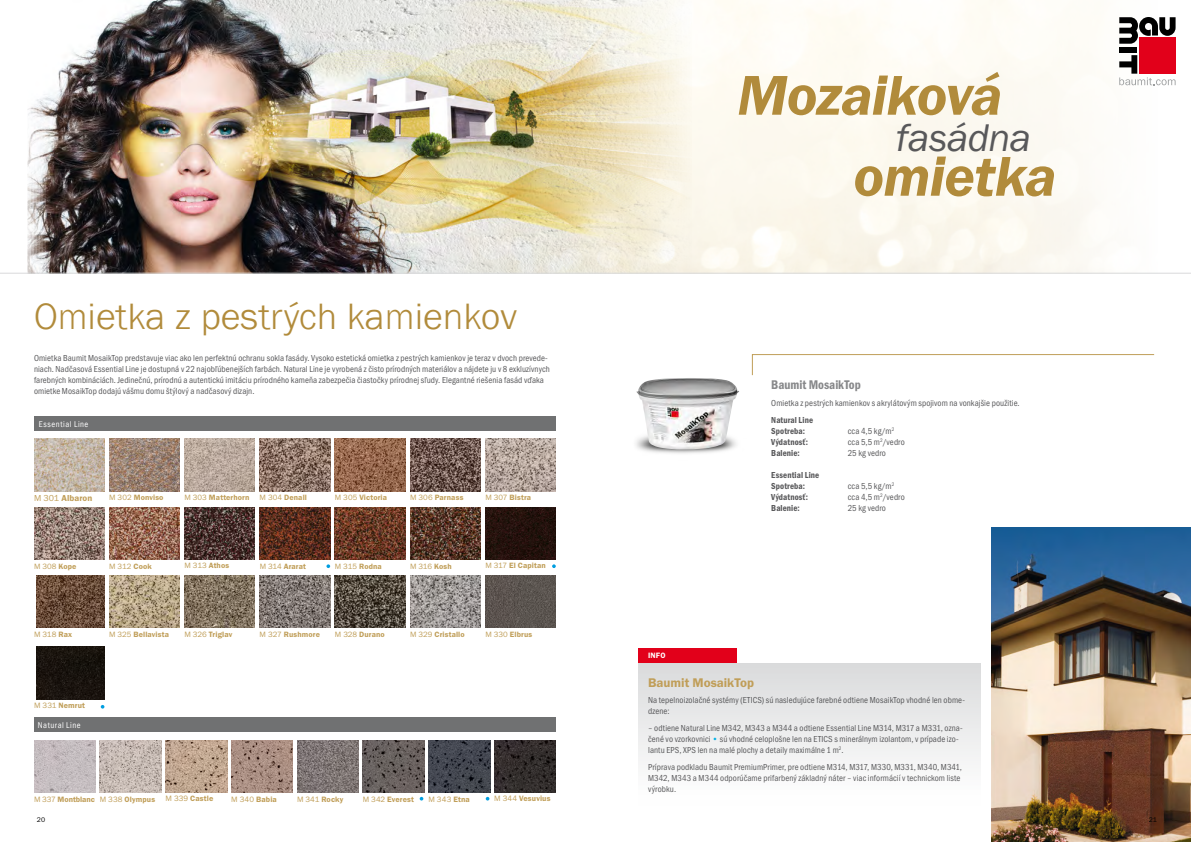
<style>
.page{position:relative;width:1191px;height:842px;background:#fff}
.page>*{position:absolute;margin:0;border:0;box-sizing:border-box;transform-origin:0 0}
.t1{font:58px "BM Franklin Gothic URW Dem Ita";letter-spacing:-.015em;color:#b18b3b}
.t2{font:40px "BM Franklin Gothic URW Boo Ita";letter-spacing:-.015em;color:#58585a}
.t3{font:300 38px "BM Franklin Gothic URW";color:#b18b3b}
.t4{font:13px "BM Franklin Gothic URW Dem";letter-spacing:-.005em;color:#c09e58}
.t5{font:13px "BM Franklin Gothic URW Con Dem";letter-spacing:-.005em;color:#87888a}
.t6{font:9px/11px "BM Franklin Gothic URW Con Boo";letter-spacing:.01em;color:#58585a}
.t7{font:9px/11px "BM Franklin Gothic URW Con Dem";letter-spacing:.01em;color:#58585a}
.t8{font:9px "BM Franklin Gothic URW Dem";letter-spacing:.01em;color:#c09e58}
.t9{font:8.7px "BM Franklin Gothic URW Con Boo";letter-spacing:.065em;color:#fff}
.t10{font:8px "BM Franklin Gothic URW Dem";letter-spacing:.015em;color:#c09e58}
.t11{font:8px "BM Franklin Gothic URW Boo";letter-spacing:.015em;color:#c09e58}
.t12{font:8px "BM Franklin Gothic URW Dem";color:#fff}
.t13{font:7.9px "BM Franklin Gothic URW Dem";letter-spacing:.015em;color:#c09e58}
.t14{font:7.9px "BM Franklin Gothic URW Boo";color:#c09e58}
.t15{font:7px "BM Franklin Gothic URW Boo";color:#000}
.s1{font-family:"BM Franklin Gothic URW Boo"}
.s2{font-family:"BM Franklin Gothic URW Dem"}
.s3{font-family:"BM Franklin Gothic URW Con";font-weight:500;color:#00b0e6}
</style>
<div class="page">
<div style="left:638px;top:664px;width:342px;height:141px;background:linear-gradient(to bottom,#dadbdc,#fff)"></div>
<img style="left:991px;top:527px;width:200px;height:315px">
<div style="left:638px;top:648px;width:98px;height:14px;background:#e2001a"></div>
<img style="left:636px;top:378px;width:103px;height:71px">
<img style="left:34px;top:439px;width:70px;height:52px">
<img style="left:335px;top:439px;width:70px;height:52px">
<img style="left:109px;top:507px;width:71px;height:52px">
<img style="left:410px;top:507px;width:70px;height:52px">
<img style="left:260px;top:576px;width:70px;height:52px">
<img style="left:109px;top:439px;width:71px;height:52px">
<img style="left:410px;top:439px;width:70px;height:52px">
<img style="left:184px;top:507px;width:71px;height:52px">
<img style="left:485px;top:507px;width:71px;height:52px">
<img style="left:335px;top:576px;width:70px;height:52px">
<img style="left:184px;top:439px;width:71px;height:52px">
<img style="left:485px;top:439px;width:71px;height:52px">
<img style="left:260px;top:507px;width:70px;height:52px">
<img style="left:109px;top:576px;width:71px;height:52px">
<img style="left:410px;top:576px;width:70px;height:52px">
<img style="left:260px;top:439px;width:70px;height:52px">
<img style="left:34px;top:507px;width:70px;height:52px">
<img style="left:335px;top:507px;width:70px;height:52px">
<img style="left:184px;top:576px;width:71px;height:52px">
<img style="left:36px;top:647px;width:68px;height:52px">
<img style="left:36px;top:576px;width:68px;height:52px">
<img style="left:485px;top:576px;width:71px;height:52px">
<div style="left:34px;top:416px;width:522px;height:14px;background:#707172"></div>
<svg style="left:752px;top:354px;width:402px;height:22px"></svg>
<svg style="left:326px;top:564px;width:4px;height:4px"></svg>
<svg style="left:101px;top:705px;width:3px;height:4px"></svg>
<svg style="left:552px;top:564px;width:4px;height:4px"></svg>
<img style="left:27px;top:0;width:414px;height:273px">
<img style="left:441px;top:0;width:729px;height:273px">
<hr style="left:0;top:273px;width:1191px;height:1px;background:#d9dadb">
<img style="left:100px;top:740px;width:61px;height:52px">
<img style="left:428px;top:740px;width:62px;height:52px">
<img style="left:165px;top:740px;width:62px;height:52px">
<img style="left:494px;top:740px;width:62px;height:52px">
<img style="left:231px;top:740px;width:62px;height:52px">
<img style="left:34px;top:740px;width:62px;height:52px">
<img style="left:363px;top:740px;width:61px;height:52px">
<img style="left:297px;top:740px;width:61px;height:52px">
<div style="left:34px;top:717px;width:522px;height:14px;background:#707172"></div>
<div style="left:1119px;top:47px;width:18px;height:6px;background:#000"></div>
<div style="left:1139px;top:37px;width:36px;height:37px;background:#e2001a"></div>
<svg style="left:1119px;top:17px;width:56px;height:27px"></svg>
<svg style="left:1119px;top:55px;width:56px;height:30px"></svg>
<h3 class="t3" style="left:34px;top:293px;width:485px">Omietka z pestrých kamienkov</h3>
<p class="t6" style="left:34px;top:353px;width:517px">Omietka Baumit MosaikTop predstavuje viac ako len perfektnú ochranu sokla fasády. Vysoko estetická omietka z pestrých kamienkov je teraz v dvoch prevede&shy;niach. Nadčasová Essential Line je dostupná v 22 najobľúbenejších farbách. Natural Line je vyrobená z čisto prírodných materiálov a nájdete ju v 8 exkluzívnych farebných kombináciách. Jedinečnú, prírodnú a autentickú imitáciu prírodného kameňa zabezpečia čiastočky prírodnej sľudy. Elegantné riešenia fasád vďaka omietke MosaikTop dodajú vášmu domu štýlový a nadčasový dizajn.</p>
<p class="t9" style="left:39px;top:418px;width:51px">Essential Line</p>
<p class="t13" style="left:109px;top:492px;width:56px"><span class="s1">M 302</span> Monviso</p>
<p class="t13" style="left:410px;top:492px;width:55px"><span class="s1">M 306</span> Parnass</p>
<p class="t13" style="left:260px;top:493px;width:49px"><span class="s1">M 304</span> Denall</p>
<p class="t8" style="left:34px;top:492px;width:60px"><span class="s1">M 301</span> Albaron</p>
<p class="t13" style="left:335px;top:493px;width:54px"><span class="s1">M 305</span> Victoria</p>
<p class="t13" style="left:184px;top:493px;width:66px"><span class="s1">M 303</span> Matterhorn</p>
<p class="t13" style="left:485px;top:493px;width:47px"><span class="s1">M 307</span> Bistra</p>
<p class="t13" style="left:184px;top:561px;width:46px"><span class="s1">M 313</span> Athos</p>
<p class="t13" style="left:485px;top:561px;width:62px"><span class="s1">M 317</span> El Capitan</p>
<p class="t13" style="left:260px;top:561px;width:48px"><span class="s1">M 314</span> Ararat</p>
<p class="t14" style="left:34px;top:561px;width:44px">M 308 <span class="s2">Kope</span></p>
<p class="t13" style="left:335px;top:561px;width:48px"><span class="s1">M 315</span> Rodna</p>
<p class="t14" style="left:109px;top:561px;width:44px">M 312 <span class="s2">Cook</span></p>
<p class="t14" style="left:410px;top:561px;width:43px">M 316 <span class="s2">Kosh</span></p>
<p class="t13" style="left:335px;top:629px;width:51px"><span class="s1">M 328</span> Durano</p>
<p class="t11" style="left:34px;top:629px;width:40px">M 318 <span class="s2">Rax</span></p>
<p class="t13" style="left:485px;top:629px;width:48px"><span class="s1">M 330</span> Elbrus</p>
<p class="t13" style="left:109px;top:629px;width:61px"><span class="s1">M 325</span> Bellavista</p>
<p class="t13" style="left:410px;top:629px;width:56px"><span class="s1">M 329</span> Cristallo</p>
<p class="t13" style="left:260px;top:629px;width:62px"><span class="s1">M 327</span> Rushmore</p>
<p class="t10" style="left:184px;top:629px;width:49px"><span class="s1">M 326</span> Triglav</p>
<p class="t10" style="left:34px;top:701px;width:52px"><span class="s1">M 331</span> Nemrut</p>
<p class="t9" style="left:38px;top:719px;width:44px">Natural Line</p>
<p class="t10" style="left:34px;top:794px;width:123px"><span class="s1">M 337</span> Montblanc <span class="s1">M 338</span> Olympus</p>
<p class="t10" style="left:165px;top:793px;width:49px"><span class="s1">M 339</span> Castle</p>
<p class="t10" style="left:231px;top:794px;width:47px"><span class="s1">M 340</span> Babia</p>
<p class="t10" style="left:297px;top:794px;width:48px"><span class="s1">M 341</span> Rocky</p>
<p class="t10" style="left:363px;top:794px;width:53px"><span class="s1">M 342</span> Everest</p>
<p class="t11" style="left:428px;top:794px;width:43px">M 343 <span class="s2">Etna</span></p>
<p class="t10" style="left:494px;top:793px;width:58px"><span class="s1">M 344</span> Vesuvius</p>
<h1 class="t1" style="left:737px;top:58px;width:267px">Mozaiková</h1>
<h2 class="t2" style="left:896px;top:112px;width:137px">fasádna</h2>
<h1 class="t1" style="left:853px;top:139px;width:205px">omietka</h1>
<h3 class="t5" style="left:771px;top:377px;width:91px">Baumit MosaikTop</h3>
<p class="t6" style="left:771px;top:397px;width:250px">Omietka z pestrých kamienkov s akrylátovým spojivom na vonkajšie použitie.</p>
<p class="t7" style="left:771px;top:414px;width:43px">Natural Line<br>Spotreba:</p>
<p class="t6" style="left:848px;top:425px;width:48px">cca 4,5 kg/m<sup>2</sup></p>
<p class="t7" style="left:771px;top:436px;width:38px">Výdatnosť:</p>
<p class="t6" style="left:848px;top:436px;width:58px">cca 5,5 m<sup>2</sup>/vedro</p>
<p class="t7" style="left:771px;top:447px;width:30px">Balenie:</p>
<p class="t6" style="left:848px;top:447px;width:40px">25 kg vedro</p>
<p class="t7" style="left:771px;top:469px;width:49px">Essential Line<br>Spotreba:</p>
<p class="t6" style="left:848px;top:480px;width:48px">cca 5,5 kg/m<sup>2</sup></p>
<p class="t7" style="left:771px;top:491px;width:38px">Výdatnosť:</p>
<p class="t6" style="left:848px;top:491px;width:58px">cca 4,5 m<sup>2</sup>/vedro</p>
<p class="t7" style="left:771px;top:502px;width:30px">Balenie:</p>
<p class="t6" style="left:848px;top:502px;width:40px">25 kg vedro</p>
<p class="t12" style="left:648px;top:651px;width:19px">INFO</p>
<h3 class="t4" style="left:648px;top:674px;width:107px">Baumit MosaikTop</h3>
<p class="t6" style="left:648px;top:695px;width:318px">Na tepelnoizolačné systémy (ETICS) sú nasledujúce farebné odtiene MosaikTop vhodné len obme&shy;dzene:</p>
<p class="t6" style="left:648px;top:723px;width:316px">– odtiene Natural Line M342, M343 a M344 a odtiene Essential Line M314, M317 a M331, ozna&shy;čené vo vzorkovnici <span class="s3">•</span> sú vhodné celoplošne len na ETICS s minerálnym izolantom, v prípade izo&shy;lantu EPS, XPS len na malé plochy a detaily maximálne 1 m<sup>2</sup>.</p>
<p class="t6" style="left:648px;top:762px;width:315px">Príprava podkladu Baumit PremiumPrimer, pre odtiene M314, M317, M330, M331, M340, M341,<br>M342, M343 a M344 odporúčame prifarbený základný náter – viac informácií v technickom liste výrobku.</p>
<p class="t15" style="left:37px;top:815px;width:10px">20</p>
<p class="t15" style="left:1148px;top:815px;width:10px">21</p>
</div>
